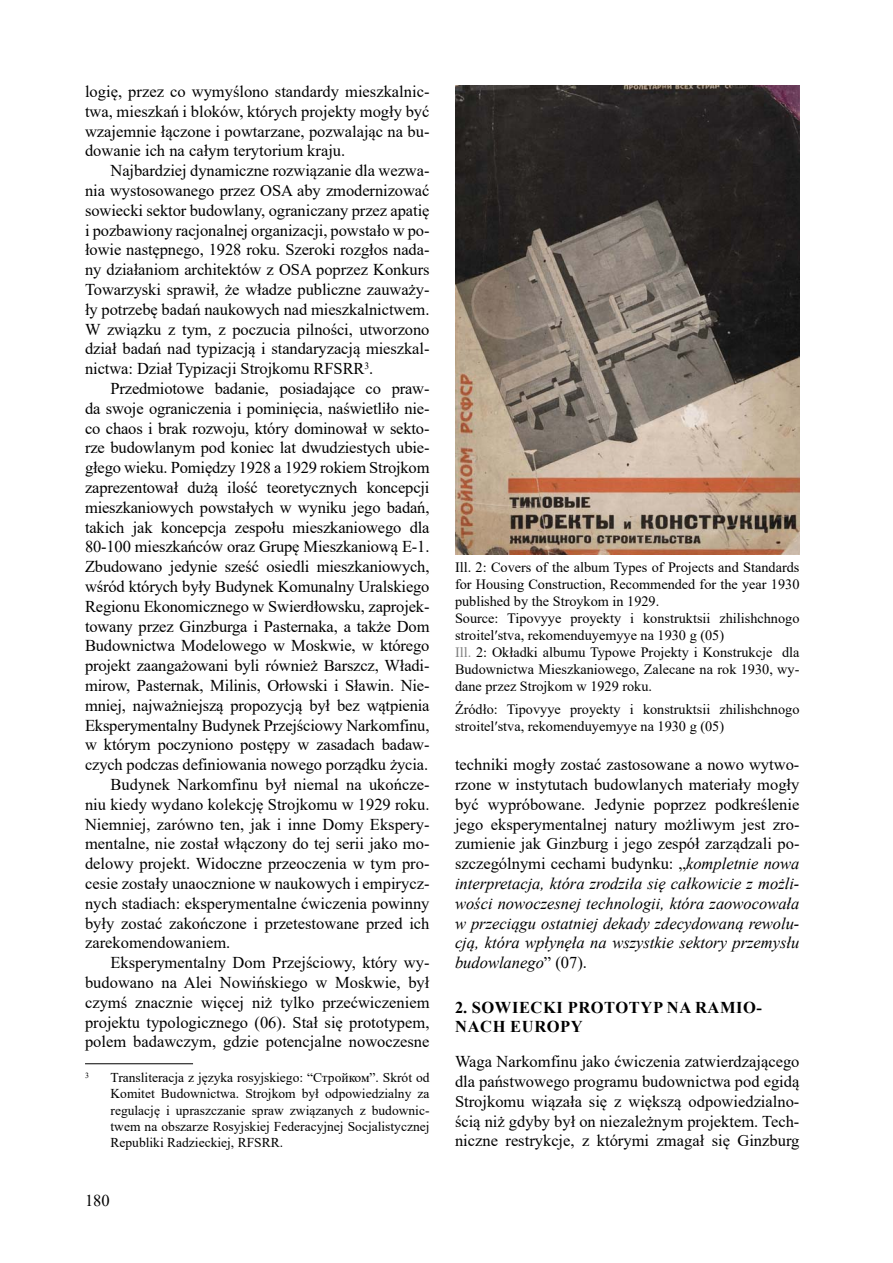
<style>
.page{position:relative;width:893px;height:1263px;background:#fff}
.page>*{position:absolute;margin:0;border:0;box-sizing:border-box;transform-origin:0 0}
.t1{font:16.5px/19.8px "Times New Roman";letter-spacing:-.01em;color:#000;text-align:justify}
.t2{font:700 16.5px/19.8px "Times New Roman";letter-spacing:.035em;color:#000}
.t3{font:14.25px/17px "Times New Roman";color:#000}
.t4{font:13.5px/16.2px "Times New Roman";color:#000;text-align:justify}
.t5{font:7.8px "Times New Roman";color:#000}
.s1{color:#808080}
.s2{font-style:italic}
</style>
<div class="page">
<hr style="left:85px;top:1063px;width:108px;height:1px;background:#000">
<img style="left:455px;top:85px;width:344px;height:469px">
<p class="t1" style="left:85px;top:81px;width:346px">logię, przez co wymyślono standardy mieszkalnic&shy;twa, mieszkań i bloków, których projekty mogły być wzajemnie łączone i powtarzane, pozwalając na bu&shy;dowanie ich na całym terytorium kraju.</p>
<p class="t1" style="left:85px;top:161px;width:346px;text-indent:26px">Najbardziej dynamiczne rozwiązanie dla wezwa&shy;nia wystosowanego przez OSA aby zmodernizować sowiecki sektor budowlany, ograniczany przez apatię i pozbawiony racjonalnej organizacji, powstało w po&shy;łowie następnego, 1928 roku. Szeroki rozgłos nada&shy;ny działaniom architektów z OSA poprzez Konkurs Towarzyski sprawił, że władze publiczne zauważy&shy;ły potrzebę badań naukowych nad mieszkalnictwem.<br>W związku z tym, z poczucia pilności, utworzono dział badań nad typizacją i standaryzacją mieszkal&shy;nictwa: Dział Typizacji Strojkomu RFSRR<sup>3</sup>.</p>
<p class="t1" style="left:111px;top:378px;width:320px">Przedmiotowe badanie, posiadające co praw-</p>
<p class="t1" style="left:85px;top:398px;width:346px">da swoje ograniczenia i pominięcia, naświetliło nie-</p>
<p class="t1" style="left:85px;top:418px;width:346px">co chaos i brak rozwoju, który dominował w sekto-</p>
<p class="t1" style="left:85px;top:438px;width:346px">rze budowlanym pod koniec lat dwudziestych ubie-</p>
<p class="t1" style="left:85px;top:458px;width:346px">głego wieku. Pomiędzy 1928 a 1929 rokiem Strojkom</p>
<p class="t1" style="left:85px;top:477px;width:346px">zaprezentował dużą ilość teoretycznych koncepcji</p>
<p class="t1" style="left:85px;top:497px;width:346px">mieszkaniowych powstałych w wyniku jego badań,</p>
<p class="t1" style="left:85px;top:517px;width:346px">takich jak koncepcja zespołu mieszkaniowego dla</p>
<p class="t1" style="left:85px;top:537px;width:346px">80-100 mieszkańców oraz Grupę Mieszkaniową E-1.</p>
<p class="t1" style="left:85px;top:557px;width:346px">Zbudowano jedynie sześć osiedli mieszkaniowych,</p>
<p class="t1" style="left:85px;top:576px;width:346px">wśród których były Budynek Komunalny Uralskiego</p>
<p class="t1" style="left:85px;top:596px;width:346px">Regionu Ekonomicznego w Swierdłowsku, zaprojek-</p>
<p class="t1" style="left:85px;top:616px;width:346px">towany przez Ginzburga i Pasternaka, a także Dom</p>
<p class="t1" style="left:85px;top:636px;width:346px">Budownictwa Modelowego w Moskwie, w którego</p>
<p class="t1" style="left:85px;top:656px;width:346px">projekt zaangażowani byli również Barszcz, Władi-</p>
<p class="t1" style="left:85px;top:675px;width:346px">mirow, Pasternak, Milinis, Orłowski i Sławin. Nie-</p>
<p class="t1" style="left:85px;top:695px;width:346px">mniej, najważniejszą propozycją był bez wątpienia</p>
<p class="t1" style="left:85px;top:715px;width:346px">Eksperymentalny Budynek Przejściowy Narkomfinu,</p>
<p class="t1" style="left:85px;top:735px;width:346px">w którym poczyniono postępy w zasadach badaw-</p>
<p class="t1" style="left:85px;top:755px;width:345px">czych podczas definiowania nowego porządku życia.</p>
<p class="t1" style="left:111px;top:774px;width:320px">Budynek Narkomfinu był niemal na ukończe-</p>
<p class="t1" style="left:85px;top:794px;width:346px">niu kiedy wydano kolekcję Strojkomu w 1929 roku.</p>
<p class="t1" style="left:85px;top:814px;width:346px">Niemniej, zarówno ten, jak i inne Domy Ekspery-</p>
<p class="t1" style="left:85px;top:834px;width:346px">mentalne, nie został włączony do tej serii jako mo-</p>
<p class="t1" style="left:85px;top:854px;width:346px">delowy projekt. Widoczne przeoczenia w tym pro-</p>
<p class="t1" style="left:85px;top:873px;width:346px">cesie zostały unaocznione w naukowych i empirycz-</p>
<p class="t1" style="left:85px;top:893px;width:346px">nych stadiach: eksperymentalne ćwiczenia powinny</p>
<p class="t1" style="left:85px;top:913px;width:346px">były zostać zakończone i przetestowane przed ich</p>
<p class="t1" style="left:85px;top:933px;width:147px">zarekomendowaniem.</p>
<p class="t1" style="left:111px;top:953px;width:320px">Eksperymentalny Dom Przejściowy, który wy-</p>
<p class="t1" style="left:85px;top:972px;width:346px">budowano na Alei Nowińskiego w Moskwie, był</p>
<p class="t1" style="left:85px;top:992px;width:346px">czymś znacznie więcej niż tylko przećwiczeniem</p>
<p class="t1" style="left:85px;top:1012px;width:346px">projektu typologicznego (06). Stał się prototypem,</p>
<p class="t1" style="left:85px;top:1032px;width:346px">polem badawczym, gdzie potencjalne nowoczesne</p>
<p class="t5" style="left:85px;top:1071px;width:5px">3</p>
<p class="t4" style="left:111px;top:1069px;width:320px">Transliteracja z języka rosyjskiego: “Стройком”. Skrót od Komitet Budownictwa. Strojkom był odpowiedzialny za regulację i upraszczanie spraw związanych z budownic&shy;twem na obszarze Rosyjskiej Federacyjnej Socjalistycznej Republiki Radzieckiej, RFSRR.</p>
<p class="t1" style="left:85px;top:1191px;width:26px">180</p>
<p class="t3" style="left:455px;top:559px;width:346px">Ill. 2: Covers of the album Types of Projects and Standards for Housing Construction, Recommended for the year 1930 published by the Stroykom in 1929.<br>Source: Tipovyye proyekty i konstruktsii zhilishchnogo stroitelʹstva, rekomenduyemyye na 1930 g (05)<br><span class="s1">Ill.</span> 2: Okładki albumu Typowe Projekty i Konstrukcje dla Budownictwa Mieszkaniowego, Zalecane na rok 1930, wy&shy;dane przez Strojkom w 1929 roku.</p>
<p class="t3" style="left:455px;top:701px;width:346px">Źródło: Tipovyye proyekty i konstruktsii zhilishchnogo stroitelʹstva, rekomenduyemyye na 1930 g (05)</p>
<p class="t1" style="left:455px;top:755px;width:346px">techniki mogły zostać zastosowane a nowo wytwo&shy;rzone w instytutach budowlanych materiały mogły być wypróbowane. Jedynie poprzez podkreślenie jego eksperymentalnej natury możliwym jest zro&shy;zumienie jak Ginzburg i jego zespół zarządzali po&shy;szczególnymi cechami budynku: „<span class="s2">kompletnie nowa interpretacja, która zrodziła się całkowicie z możli&shy;wości nowoczesnej technologii, która zaowocowała w przeciągu ostatniej dekady zdecydowaną rewolu&shy;cją, która wpłynęła na wszystkie sektory przemysłu budowlanego</span>” (07).</p>
<p class="t2" style="left:455px;top:997px;width:308px">2. SOWIECKI PROTOTYP NA RAMIO-<br>NACH EUROPY</p>
<p class="t1" style="left:455px;top:1052px;width:346px">Waga Narkomfinu jako ćwiczenia zatwierdzającego dla państwowego programu budownictwa pod egidą Strojkomu wiązała się z większą odpowiedzialno&shy;ścią niż gdyby był on niezależnym projektem. Tech&shy;niczne restrykcje, z którymi zmagał się Ginzburg</p>
</div>
